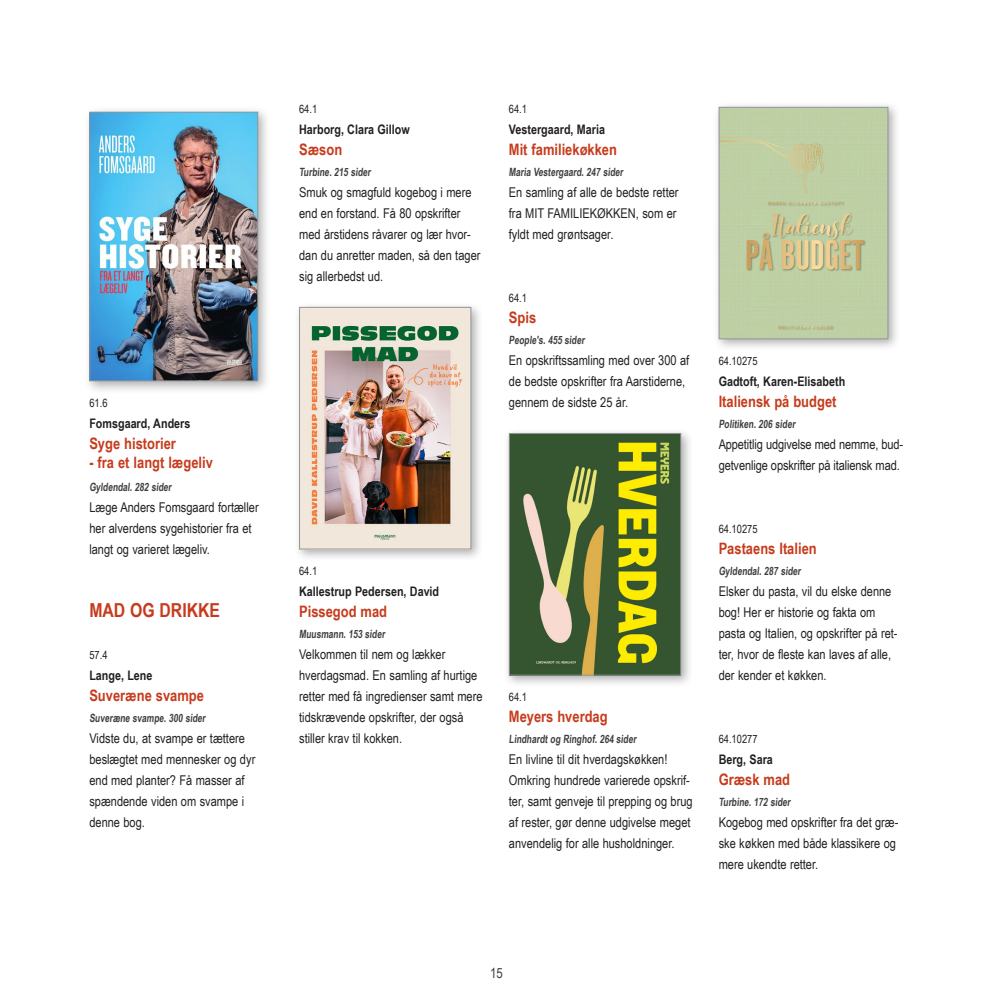
<style>
.page{position:relative;width:993px;height:993px;background:#fff}
.page>*{position:absolute;margin:0;border:0;box-sizing:border-box;transform-origin:0 0}
.Kategori{font:700 19.25px "Arial Narrow";color:#c63b1c}
.TITEL{font:700 15.75px "Arial Narrow";color:#c63b1c}
.t1{font:14px "Arial Narrow";color:#3e3e3f}
.NOTE{font:13.47px/21px "Arial Narrow";color:#231f20}
.FORF{font:700 13.12px "Arial Narrow";color:#231f20}
.FORLAG{font:700 11.38px "Arial Narrow";color:#3e3e3f;scale:.9 1}
.DK5{font:11.38px "Arial Narrow";color:#231f20}
</style>
<div class="page">
<div style="left:83px;top:106px;width:188px;height:288px;background:#231f20;opacity:.35"></div>
<img style="left:91px;top:114px;width:165px;height:265px">
<div style="left:89px;top:112px;width:169px;height:269px;border:1px solid #939598"></div>
<div style="left:293px;top:301px;width:190px;height:260px;background:#231f20;opacity:.35"></div>
<img style="left:301px;top:309px;width:168px;height:238px">
<div style="left:299px;top:307px;width:172px;height:242px;border:1px solid #939598"></div>
<div style="left:503px;top:427px;width:190px;height:260px;background:#231f20;opacity:.35"></div>
<img style="left:510px;top:435px;width:169px;height:238px">
<div style="left:508px;top:433px;width:173px;height:242px;border:1px solid #939598"></div>
<div style="left:713px;top:101px;width:187px;height:250px;background:#231f20;opacity:.35"></div>
<img style="left:720px;top:109px;width:166px;height:228px">
<div style="left:718px;top:107px;width:170px;height:232px;border:1px solid #939598"></div>
<p class="DK5" style="left:89px;top:394px;width:20px">61.6</p>
<p class="FORF" style="left:89px;top:413px;width:102px">Fomsgaard, Anders</p>
<p class="TITEL" style="left:89px;top:431px;width:88px">Syge historier</p>
<p class="TITEL" style="left:89px;top:450px;width:125px">- fra et langt lægeliv</p>
<p class="FORLAG" style="left:89px;top:478px;width:95px">Gyldendal. 282 sider</p>
<p class="NOTE" style="left:89px;top:496px;width:171px">Læge Anders Fomsgaard fortæller her alverdens sygehistorier fra et langt og varieret lægeliv.</p>
<h1 class="Kategori" style="left:89px;top:595px;width:132px">MAD OG DRIKKE</h1>
<p class="DK5" style="left:89px;top:646px;width:20px">57.4</p>
<p class="FORF" style="left:89px;top:665px;width:65px">Lange, Lene</p>
<p class="TITEL" style="left:89px;top:683px;width:116px">Suveræne svampe</p>
<p class="FORLAG" style="left:89px;top:709px;width:132px">Suveræne svampe. 300 sider</p>
<p class="NOTE" style="left:89px;top:727px;width:167px">Vidste du, at svampe er tættere beslægtet med mennesker og dyr end med planter? Få masser af spændende viden om svampe i denne bog.</p>
<p class="DK5" style="left:299px;top:100px;width:20px">64.1</p>
<p class="FORF" style="left:299px;top:119px;width:112px">Harborg, Clara Gillow</p>
<p class="TITEL" style="left:299px;top:137px;width:45px">Sæson</p>
<p class="FORLAG" style="left:299px;top:163px;width:83px">Turbine. 215 sider</p>
<p class="NOTE" style="left:299px;top:181px;width:183px">Smuk og smagfuld kogebog i mere end en forstand. Få 80 opskrifter med årstidens råvarer og lær hvor&shy;dan du anretter maden, så den tager sig allerbedst ud.</p>
<p class="DK5" style="left:299px;top:562px;width:20px">64.1</p>
<p class="FORF" style="left:299px;top:581px;width:141px">Kallestrup Pedersen, David</p>
<p class="TITEL" style="left:299px;top:599px;width:89px">Pissegod mad</p>
<p class="FORLAG" style="left:299px;top:625px;width:99px">Muusmann. 153 sider</p>
<p class="NOTE" style="left:299px;top:643px;width:185px">Velkommen til nem og lækker hverdagsmad. En samling af hurtige retter med få ingredienser samt mere tidskrævende opskrifter, der også stiller krav til kokken.</p>
<p class="DK5" style="left:508px;top:100px;width:20px">64.1</p>
<p class="FORF" style="left:508px;top:119px;width:98px">Vestergaard, Maria</p>
<p class="TITEL" style="left:508px;top:137px;width:110px">Mit familiekøkken</p>
<p class="FORLAG" style="left:508px;top:163px;width:130px">Maria Vestergaard. 247 sider</p>
<p class="NOTE" style="left:508px;top:181px;width:171px">En samling af alle de bedste retter fra MIT FAMILIEKØKKEN, som er fyldt med grøntsager.</p>
<p class="DK5" style="left:508px;top:289px;width:20px">64.1</p>
<p class="TITEL" style="left:508px;top:305px;width:29px">Spis</p>
<p class="FORLAG" style="left:508px;top:331px;width:88px">People's. 455 sider</p>
<p class="NOTE" style="left:508px;top:349px;width:182px">En opskriftssamling med over 300 af de bedste opskrifter fra Aarstiderne, gennem de sidste 25 år.</p>
<p class="DK5" style="left:508px;top:688px;width:20px">64.1</p>
<p class="TITEL" style="left:508px;top:704px;width:100px">Meyers hverdag</p>
<p class="FORLAG" style="left:508px;top:730px;width:145px">Lindhardt og Ringhof. 264 sider</p>
<p class="NOTE" style="left:508px;top:748px;width:185px">En livline til dit hverdagskøkken!<br>Omkring hundrede varierede opskrif&shy;ter, samt genveje til prepping og brug af rester, gør denne udgivelse meget anvendelig for alle husholdninger.</p>
<p class="DK5" style="left:718px;top:352px;width:40px">64.10275</p>
<p class="FORF" style="left:718px;top:371px;width:128px">Gadtoft, Karen-Elisabeth</p>
<p class="TITEL" style="left:718px;top:389px;width:119px">Italiensk på budget</p>
<p class="FORLAG" style="left:718px;top:415px;width:88px">Politiken. 206 sider</p>
<p class="NOTE" style="left:718px;top:433px;width:186px">Appetitlig udgivelse med nemme, bud&shy;getvenlige opskrifter på italiensk mad.</p>
<p class="DK5" style="left:718px;top:520px;width:40px">64.10275</p>
<p class="TITEL" style="left:718px;top:536px;width:99px">Pastaens Italien</p>
<p class="FORLAG" style="left:718px;top:562px;width:95px">Gyldendal. 287 sider</p>
<p class="NOTE" style="left:718px;top:580px;width:180px">Elsker du pasta, vil du elske denne bog! Her er historie og fakta om pasta og Italien, og opskrifter på ret&shy;ter, hvor de fleste kan laves af alle, der kender et køkken.</p>
<p class="DK5" style="left:718px;top:730px;width:40px">64.10277</p>
<p class="FORF" style="left:718px;top:749px;width:56px">Berg, Sara</p>
<p class="TITEL" style="left:718px;top:767px;width:73px">Græsk mad</p>
<p class="FORLAG" style="left:718px;top:793px;width:83px">Turbine. 172 sider</p>
<p class="NOTE" style="left:718px;top:811px;width:181px">Kogebog med opskrifter fra det græ&shy;ske køkken med både klassikere og mere ukendte retter.</p>
<p class="t1" style="left:490px;top:962px;width:14px">15</p>
</div>
